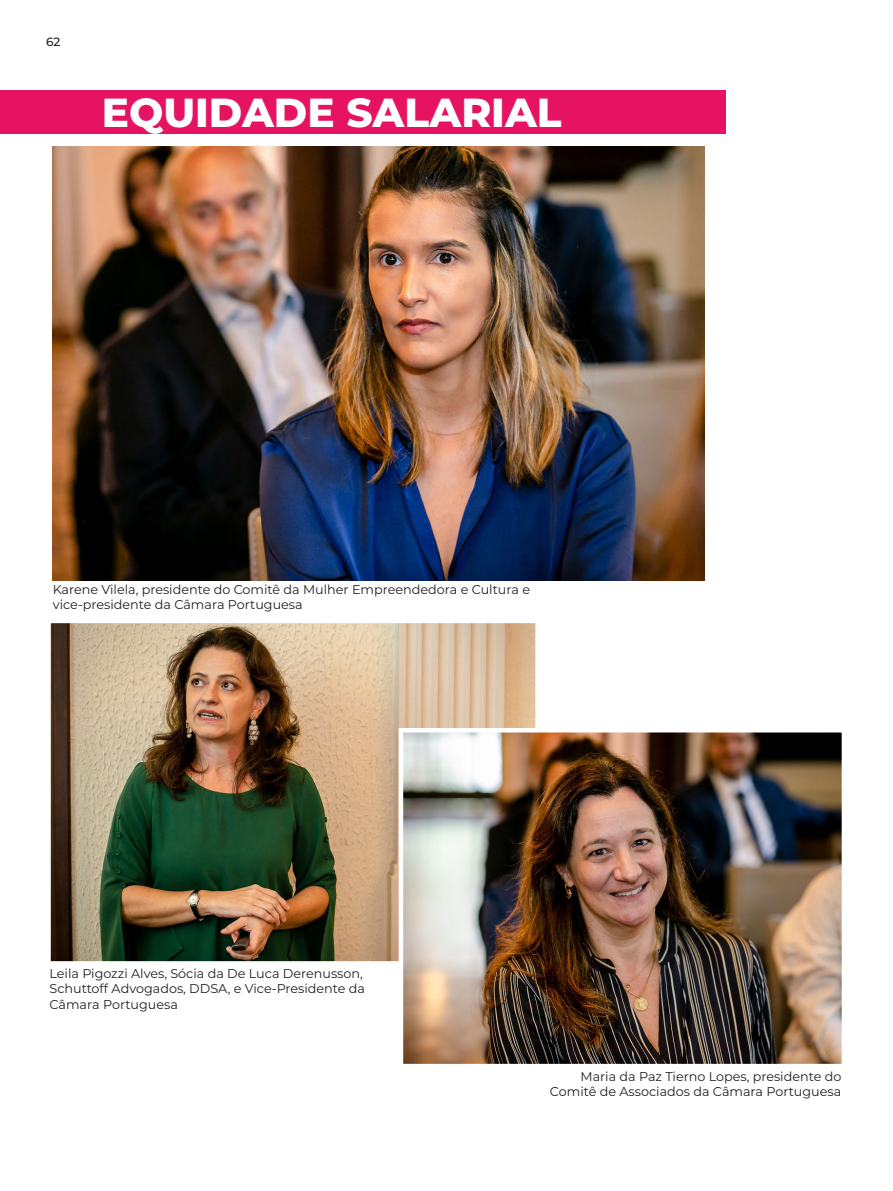
<style>
.page{position:relative;width:893px;height:1191px;background:#fff}
.page>*{position:absolute;margin:0;border:0;box-sizing:border-box;transform-origin:0 0}
.t1{font:800 40.5px "Montserrat";color:#fff}
.Body_Std{font:12.75px "Montserrat";color:#231f20}
.t2{font:500 12px "Montserrat";color:#231f20}
</style>
<div class="page">
<img style="left:53px;top:147px;width:652px;height:433px">
<img style="left:51px;top:623px;width:484px;height:337px">
<div style="left:46px;top:618px;width:494px;height:347px;border:4px solid #fff"></div>
<div style="left:0;top:90px;width:726px;height:44px;background:#e51362"></div>
<img style="left:403px;top:733px;width:438px;height:330px">
<div style="left:398px;top:728px;width:448px;height:340px;border:4px solid #fff"></div>
<p class="t2" style="left:46px;top:34px;width:16px">62</p>
<p class="t1" style="left:102px;top:83px;width:461px">EQUIDADE SALARIAL</p>
<p class="Body_Std" style="left:53px;top:581px;width:479px">Karene Vilela, presidente do Comitê da Mulher Empreendedora e Cultura e</p>
<p class="Body_Std" style="left:53px;top:596px;width:251px">vice-presidente da Câmara Portuguesa</p>
<p class="Body_Std" style="left:49px;top:964px;width:315px">Leila Pigozzi Alves, Sócia da De Luca Derenusson,</p>
<p class="Body_Std" style="left:49px;top:980px;width:317px">Schuttoff Advogados, DDSA, e Vice-Presidente da</p>
<p class="Body_Std" style="left:49px;top:995px;width:130px">Câmara Portuguesa</p>
<p class="Body_Std" style="left:580px;top:1067px;width:262px">Maria da Paz Tierno Lopes, presidente do</p>
<p class="Body_Std" style="left:550px;top:1082px;width:293px">Comitê de Associados da Câmara Portuguesa</p>
</div>
